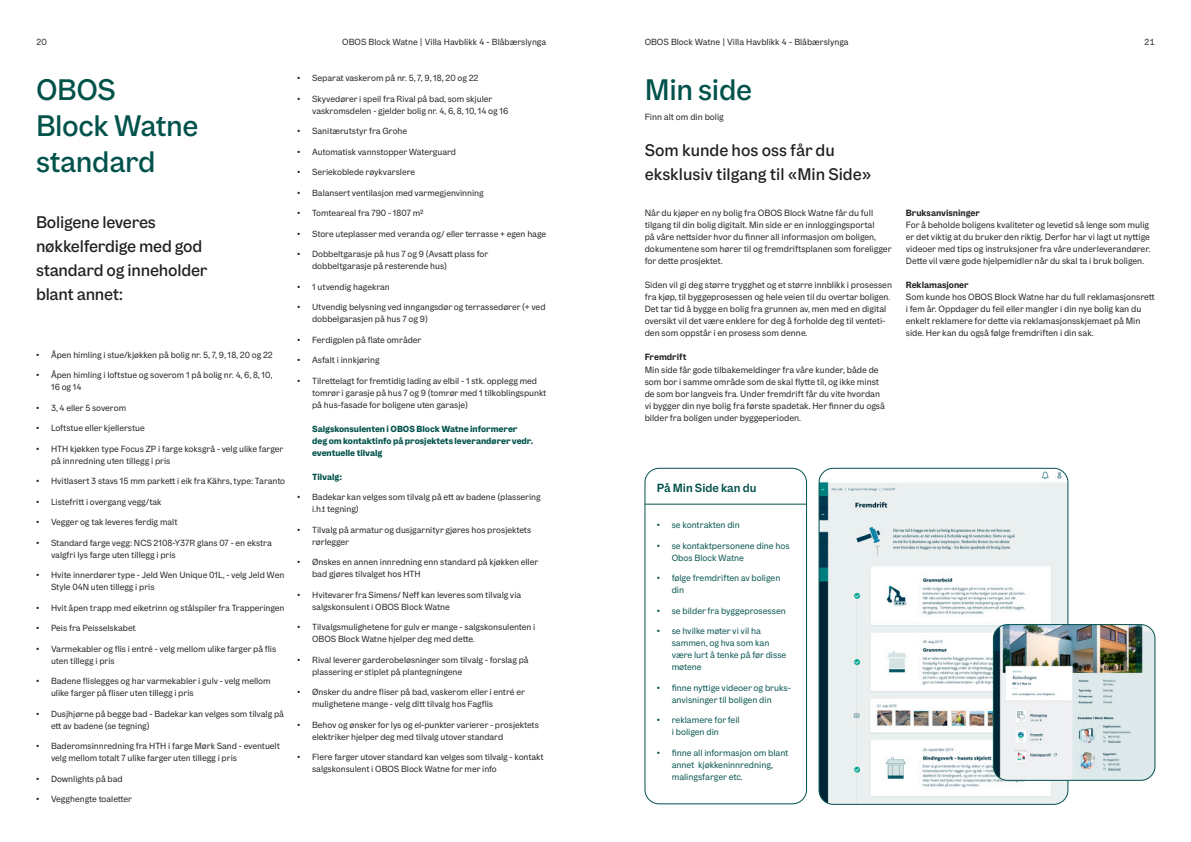
<style>
.page{position:relative;width:1191px;height:842px;background:#fff}
.page>*{position:absolute;margin:0;border:0;box-sizing:border-box;transform-origin:0 0}
.t1{font:500 30px/36px "OBOS Text";letter-spacing:-.01em;color:#02524c}
.t2{font:500 17px/24px "OBOS Text";letter-spacing:-.01em;color:#231f20}
.t3{font:600 12px "OBOS Text";color:#02524c}
.t4{font:9.1px/12px "OBOS Text";color:#231f20}
.t5{font:9.1px/12px "OBOS Text";color:#02524c}
.t6{font:700 9.1px "OBOS Text";color:#231f20}
.t7{font:9px/12px "OBOS Text";color:#231f20}
.t8{font:900 9px/12px "OBOS Text";color:#02524c}
</style>
<div class="page">
<img style="left:819px;top:468px;width:249px;height:336px">
<div style="left:819px;top:468px;width:249px;height:337px;border:1px solid #02524c;border-radius:14px"></div>
<img style="left:993px;top:625px;width:162px;height:155px">
<div style="left:993px;top:624px;width:162px;height:157px;border:1px solid #02524c;border-radius:14px"></div>
<div style="left:644px;top:468px;width:163px;height:336px;border:1px solid #02524c;border-radius:14px"></div>
<hr style="left:644px;top:504px;width:163px;height:1px;background:#02524c">
<p class="t7" style="left:36px;top:36px;width:12px">20</p>
<p class="t7" style="left:342px;top:36px;width:205px">OBOS Block Watne | Villa Havblikk 4 - Blåbærslynga</p>
<p class="t7" style="left:644px;top:36px;width:205px">OBOS Block Watne | Villa Havblikk 4 - Blåbærslynga</p>
<p class="t7" style="left:1144px;top:36px;width:12px">21</p>
<h1 class="t1" style="left:36px;top:72px;width:164px">OBOS<br>Block Watne standard</h1>
<h2 class="t2" style="left:36px;top:210px;width:173px">Boligene leveres nøkkelferdige med god standard og inneholder blant annet:</h2>
<p class="t7" style="left:36px;top:349px;width:238px">• Åpen himling i stue/kjøkken på bolig nr. 5, 7, 9, 18, 20 og 22</p>
<p class="t7" style="left:51px;top:369px;width:223px;text-indent:-15px">• Åpen himling i loftstue og soverom 1 på bolig nr. 4, 6, 8, 10,<br>16 og 14</p>
<p class="t7" style="left:36px;top:402px;width:92px">• 3, 4 eller 5 soverom</p>
<p class="t7" style="left:36px;top:422px;width:110px">• Loftstue eller kjellerstue</p>
<p class="t7" style="left:51px;top:443px;width:234px;text-indent:-15px">• HTH kjøkken type Focus ZP i farge koksgrå - velg ulike farger på innredning uten tillegg i pris</p>
<p class="t7" style="left:36px;top:475px;width:251px">• Hvitlasert 3 stavs 15 mm parkett i eik fra Kährs, type: Taranto</p>
<p class="t7" style="left:36px;top:496px;width:127px">• Listefritt i overgang vegg/tak</p>
<p class="t7" style="left:36px;top:516px;width:143px">• Vegger og tak leveres ferdig malt</p>
<p class="t7" style="left:51px;top:537px;width:222px;text-indent:-15px">• Standard farge vegg: NCS 2108-Y37R glans 07 - en ekstra valgfri lys farge uten tillegg i pris</p>
<p class="t7" style="left:51px;top:569px;width:235px;text-indent:-15px">• Hvite innerdører type - Jeld Wen Unique 01L, - velg Jeld Wen<br>Style 04N uten tillegg i pris</p>
<p class="t7" style="left:36px;top:602px;width:250px">• Hvit åpen trapp med eiketrinn og stålspiler fra Trapperingen</p>
<p class="t7" style="left:36px;top:622px;width:101px">• Peis fra Peisselskabet</p>
<p class="t7" style="left:51px;top:643px;width:227px;text-indent:-15px">• Varmekabler og flis i entré - velg mellom ulike farger på flis uten tillegg i pris</p>
<p class="t7" style="left:51px;top:675px;width:221px;text-indent:-15px">• Badene flislegges og har varmekabler i gulv - velg mellom ulike farger på fliser uten tillegg i pris</p>
<p class="t7" style="left:51px;top:708px;width:234px;text-indent:-15px">• Dusjhjørne på begge bad - Badekar kan velges som tilvalg på ett av badene (se tegning)</p>
<p class="t7" style="left:51px;top:740px;width:230px;text-indent:-15px">• Baderomsinnredning fra HTH i farge Mørk Sand - eventuelt velg mellom totalt 7 ulike farger uten tillegg i pris</p>
<p class="t7" style="left:36px;top:773px;width:88px">• Downlights på bad</p>
<p class="t7" style="left:36px;top:793px;width:98px">• Vegghengte toaletter</p>
<p class="t7" style="left:297px;top:72px;width:183px">• Separat vaskerom på nr. 5, 7, 9, 18, 20 og 22</p>
<p class="t7" style="left:312px;top:93px;width:198px;text-indent:-15px">• Skyvedører i speil fra Rival på bad, som skjuler vaskromsdelen - gjelder bolig nr. 4, 6, 8, 10, 14 og 16</p>
<p class="t7" style="left:297px;top:125px;width:112px">• Sanitærutstyr fra Grohe</p>
<p class="t7" style="left:297px;top:146px;width:160px">• Automatisk vannstopper Waterguard</p>
<p class="t7" style="left:297px;top:166px;width:120px">• Seriekoblede røykvarslere</p>
<p class="t7" style="left:297px;top:187px;width:188px">• Balansert ventilasjon med varmegjenvinning</p>
<p class="t7" style="left:297px;top:207px;width:128px">• Tomteareal fra 790 - 1807 m2</p>
<p class="t7" style="left:297px;top:228px;width:250px">• Store uteplasser med veranda og/ eller terrasse + egen hage</p>
<p class="t7" style="left:312px;top:248px;width:178px;text-indent:-15px">• Dobbeltgarasje på hus 7 og 9 (Avsatt plass for dobbeltgarasje på resterende hus)</p>
<p class="t7" style="left:297px;top:281px;width:94px">• 1 utvendig hagekran</p>
<p class="t7" style="left:312px;top:301px;width:235px;text-indent:-15px">• Utvendig belysning ved inngangsdør og terrassedører (+ ved dobbelgarasjen på hus 7 og 9)</p>
<p class="t7" style="left:297px;top:334px;width:126px">• Ferdigplen på flate områder</p>
<p class="t7" style="left:297px;top:354px;width:84px">• Asfalt i innkjøring</p>
<p class="t7" style="left:312px;top:375px;width:236px;text-indent:-15px">• Tilrettelagt for fremtidig lading av elbil - 1 stk. opplegg med tomrør i garasje på hus 7 og 9 (tomrør med 1 tilkoblingspunkt på hus-fasade for boligene uten garasje)</p>
<p class="t8" style="left:312px;top:423px;width:222px">Salgskonsulenten i OBOS Block Watne informerer deg om kontaktinfo på prosjektets leverandører vedr. eventuelle tilvalg</p>
<p class="t8" style="left:312px;top:471px;width:32px">Tilvalg:</p>
<p class="t7" style="left:312px;top:491px;width:230px;text-indent:-15px">• Badekar kan velges som tilvalg på ett av badene (plassering i.h.t tegning)</p>
<p class="t7" style="left:312px;top:524px;width:221px;text-indent:-15px">• Tilvalg på armatur og dusjgarnityr gjøres hos prosjektets rørlegger</p>
<p class="t7" style="left:312px;top:556px;width:228px;text-indent:-15px">• Ønskes en annen innredning enn standard på kjøkken eller bad gjøres tilvalget hos HTH</p>
<p class="t7" style="left:312px;top:589px;width:211px;text-indent:-15px">• Hvitevarer fra Simens/ Neff kan leveres som tilvalg via salgskonsulent i OBOS Block Watne</p>
<p class="t7" style="left:312px;top:621px;width:225px;text-indent:-15px">• Tilvalgsmulighetene for gulv er mange - salgskonsulenten i<br>OBOS Block Watne hjelper deg med dette.</p>
<p class="t7" style="left:312px;top:654px;width:218px;text-indent:-15px">• Rival leverer garderobeløsninger som tilvalg - forslag på plassering er stiplet på plantegningene</p>
<p class="t7" style="left:312px;top:686px;width:214px;text-indent:-15px">• Ønsker du andre fliser på bad, vaskerom eller i entré er mulighetene mange - velg ditt tilvalg hos Fagflis</p>
<p class="t7" style="left:312px;top:719px;width:228px;text-indent:-15px">• Behov og ønsker for lys og el-punkter varierer - prosjektets elektriker hjelper deg med tilvalg utover standard</p>
<p class="t7" style="left:312px;top:751px;width:233px;text-indent:-15px">• Flere farger utover standard kan velges som tilvalg - kontakt salgskonsulent i OBOS Block Watne for mer info</p>
<h1 class="t1" style="left:644px;top:72px;width:109px">Min side</h1>
<p class="t4" style="left:644px;top:111px;width:81px">Finn alt om din bolig</p>
<h2 class="t2" style="left:644px;top:138px;width:228px">Som kunde hos oss får du eksklusiv tilgang til «Min Side»</h2>
<p class="t4" style="left:644px;top:207px;width:248px">Når du kjøper en ny bolig fra OBOS Block Watne får du full tilgang til din bolig digitalt. Min side er en innloggingsportal<br>på våre nettsider hvor du finner all informasjon om boligen, dokumentene som hører til og fremdriftsplanen som foreligger for dette prosjektet.</p>
<p class="t4" style="left:644px;top:279px;width:249px">Siden vil gi deg større trygghet og et større innblikk i prosessen fra kjøp, til byggeprosessen og hele veien til du overtar boligen.<br>Det tar tid å bygge en bolig fra grunnen av, men med en digital oversikt vil det være enklere for deg å forholde deg til venteti&shy;den som oppstår i en prosess som denne.</p>
<p class="t6" style="left:644px;top:351px;width:43px">Fremdrift</p>
<p class="t4" style="left:644px;top:364px;width:242px">Min side får gode tilbakemeldinger fra våre kunder, både de som bor i samme område som de skal flytte til, og ikke minst de som bor langveis fra. Under fremdrift får du vite hvordan vi bygger din nye bolig fra første spadetak. Her finner du også bilder fra boligen under byggeperioden.</p>
<p class="t6" style="left:906px;top:207px;width:76px">Bruksanvisninger</p>
<p class="t4" style="left:906px;top:219px;width:246px">For å beholde boligens kvaliteter og levetid så lenge som mulig er det viktig at du bruker den riktig. Derfor har vi lagt ut nyttige videoer med tips og instruksjoner fra våre underleverandører.<br>Dette vil være gode hjelpemidler når du skal ta i bruk boligen.</p>
<p class="t6" style="left:906px;top:279px;width:64px">Reklamasjoner</p>
<p class="t4" style="left:906px;top:291px;width:250px">Som kunde hos OBOS Block Watne har du full reklamasjonsrett i fem år. Oppdager du feil eller mangler i din nye bolig kan du enkelt reklamere for dette via reklamasjonsskjemaet på Min side. Her kan du også følge fremdriften i din sak.</p>
<h3 class="t3" style="left:656px;top:480px;width:101px">På Min Side kan du</h3>
<p class="t5" style="left:656px;top:519px;width:85px">• se kontrakten din</p>
<p class="t5" style="left:671px;top:539px;width:120px;text-indent:-15px">• se kontaktpersonene dine hos<br>Obos Block Watne</p>
<p class="t5" style="left:671px;top:572px;width:110px;text-indent:-15px">• følge fremdriften av boligen din</p>
<p class="t5" style="left:656px;top:604px;width:131px">• se bilder fra byggeprosessen</p>
<p class="t5" style="left:671px;top:625px;width:116px;text-indent:-15px">• se hvilke møter vi vil ha sammen, og hva som kan være lurt å tenke på før disse møtene</p>
<p class="t5" style="left:656px;top:681px;width:136px;text-align:center">• finne nyttige videoer og bruks&shy;anvisninger til boligen din</p>
<p class="t5" style="left:671px;top:714px;width:69px;text-indent:-15px">• reklamere for feil i boligen din</p>
<p class="t5" style="left:671px;top:746px;width:118px;text-indent:-15px">• finne all informasjon om blant annet kjøkkeninnredning, malingsfarger etc.</p>
</div>
